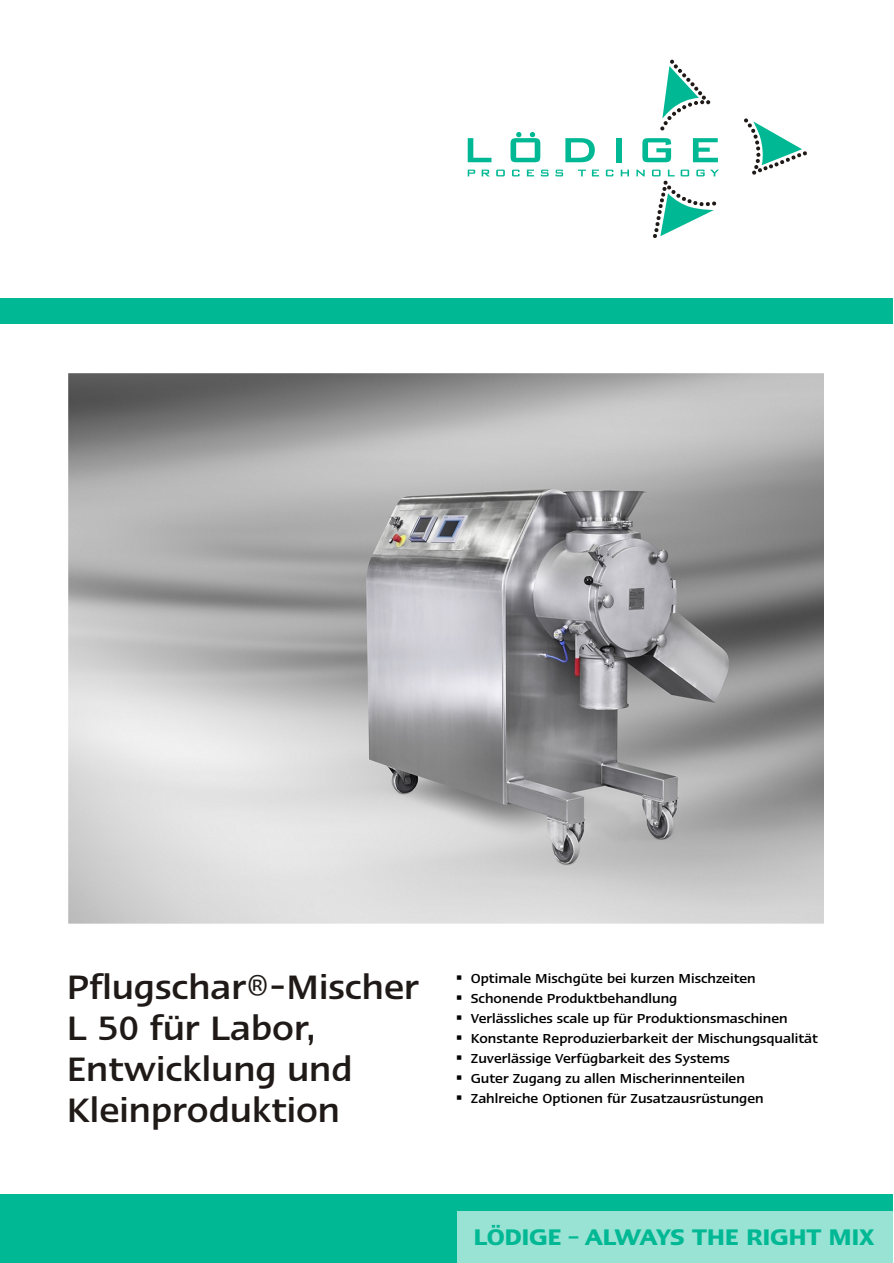
<style>
.page{position:relative;width:894px;height:1263px;background:#fff}
.page>*{position:absolute;margin:0;border:0;box-sizing:border-box;transform-origin:0 0}
.t1{font:500 39px/40.8px "LT Ergo";color:#1f1a17}
.t2{font:700 25.95px "LT Ergo";letter-spacing:-.015em;color:#00b894}
.t3{font:500 15px "LT Ergo";color:#000}
</style>
<div class="page">
<img style="left:68px;top:374px;width:756px;height:550px">
<div style="left:0;top:298px;width:893px;height:25px;background:#00b894"></div>
<svg style="left:660px;top:60px;width:50px;height:71px"></svg>
<svg style="left:744px;top:118px;width:63px;height:57px"></svg>
<svg style="left:468px;top:138px;width:23px;height:24px"></svg>
<svg style="left:565px;top:138px;width:30px;height:24px"></svg>
<div style="left:616px;top:138px;width:6px;height:24px;background:#00b894"></div>
<svg style="left:642px;top:138px;width:29px;height:24px"></svg>
<svg style="left:693px;top:138px;width:25px;height:24px"></svg>
<svg style="left:468px;top:170px;width:7px;height:6px"></svg>
<svg style="left:482px;top:170px;width:8px;height:6px"></svg>
<svg style="left:496px;top:170px;width:9px;height:6px"></svg>
<svg style="left:512px;top:170px;width:8px;height:6px"></svg>
<svg style="left:527px;top:170px;width:7px;height:6px"></svg>
<svg style="left:541px;top:170px;width:8px;height:6px"></svg>
<svg style="left:555px;top:170px;width:8px;height:6px"></svg>
<svg style="left:578px;top:170px;width:8px;height:6px"></svg>
<svg style="left:592px;top:170px;width:7px;height:6px"></svg>
<svg style="left:606px;top:170px;width:7px;height:6px"></svg>
<svg style="left:621px;top:170px;width:8px;height:6px"></svg>
<svg style="left:636px;top:170px;width:9px;height:6px"></svg>
<svg style="left:652px;top:170px;width:67px;height:68px"></svg>
<svg style="left:511px;top:132px;width:29px;height:30px"></svg>
<div style="left:0;top:1195px;width:893px;height:68px;background:#00b894"></div>
<div style="left:457px;top:1212px;width:436px;height:51px;background:#99e3d4"></div>
<h1 class="t1" style="left:67px;top:967px;width:354px">Pflugschar®-Mischer<br>L 50 für Labor,<br>Entwicklung und<br>Kleinproduktion</h1>
<p class="t3" style="left:456px;top:971px;width:301px">▪ Optimale Mischgüte bei kurzen Mischzeiten</p>
<p class="t3" style="left:456px;top:991px;width:223px">▪ Schonende Produktbehandlung</p>
<p class="t3" style="left:456px;top:1011px;width:333px">▪ Verlässliches scale up für Produktionsmaschinen</p>
<p class="t3" style="left:456px;top:1031px;width:364px">▪ Konstante Reproduzierbarkeit der Mischungsqualität</p>
<p class="t3" style="left:456px;top:1051px;width:275px">▪ Zuverlässige Verfügbarkeit des Systems</p>
<p class="t3" style="left:456px;top:1071px;width:290px">▪ Guter Zugang zu allen Mischerinnenteilen</p>
<p class="t3" style="left:456px;top:1091px;width:309px">▪ Zahlreiche Optionen für Zusatzausrüstungen</p>
<h2 class="t2" style="left:474px;top:1223px;width:402px">LÖDIGE – ALWAYS THE RIGHT MIX</h2>
</div>
